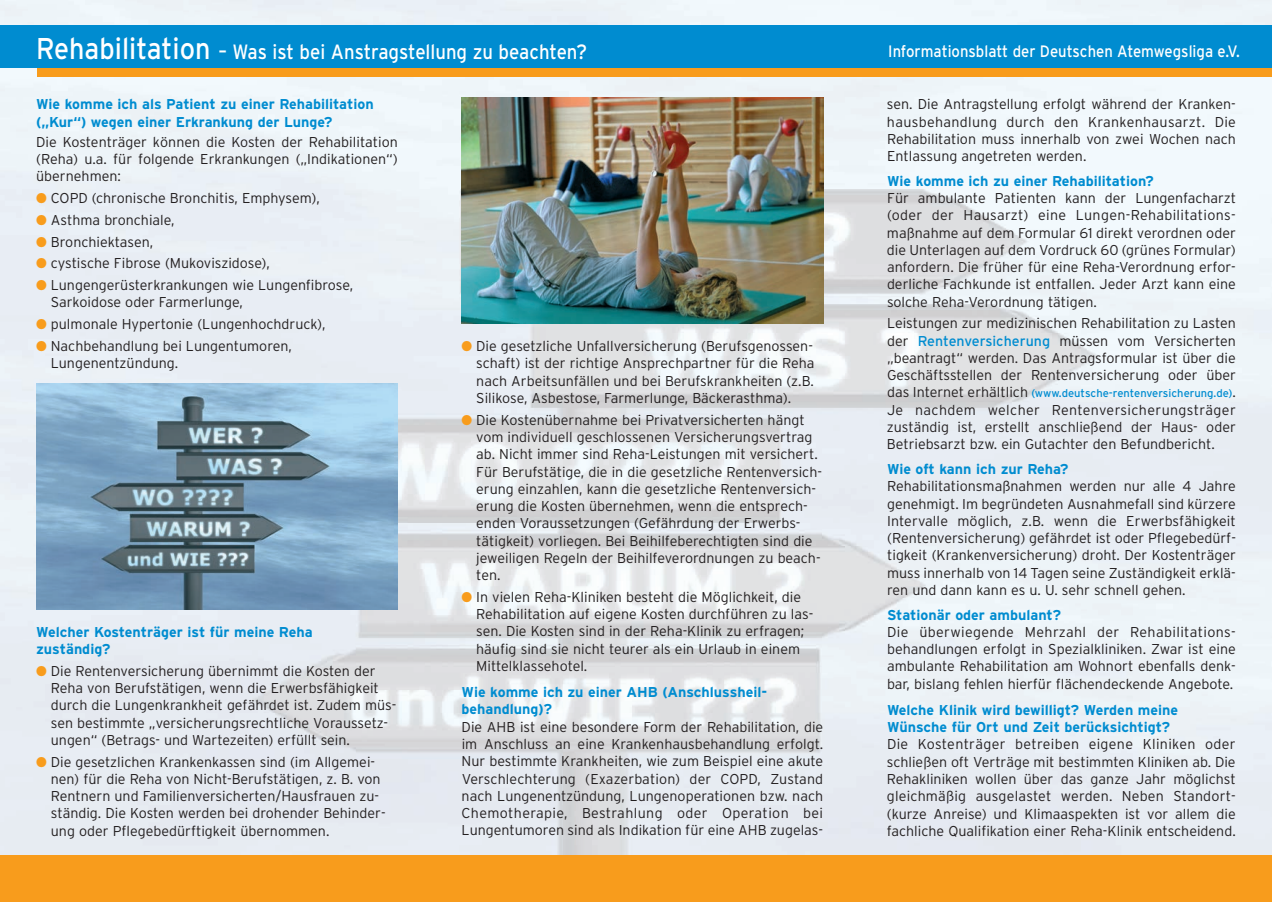
<style>
.page{position:relative;width:1272px;height:902px;background:#fff}
.page>*{position:absolute;margin:0;border:0;box-sizing:border-box;transform-origin:0 0}
.t1{font:20.7px "Interstate";color:#fff;scale:.9 1}
.t2{font:16.5px "Interstate";color:#fff;scale:.9 1}
.t3{font:300 14.25px/17.2px "Interstate";color:#231f20;text-align:justify}
.t4{font:700 14.25px/17.2px "Interstate";color:#008cd0}
.t5{font:11.1px "Interstate";color:#008cd0}
.s1{font-size:30px}
.s2{color:#f89c1c}
.s3{font-weight:400;color:#008cd0}
.s4{font-weight:300;font-size:14.25px;color:#231f20}
</style>
<div class="page">
<img style="left:0;top:0;width:1271px;height:855px">
<div style="left:0;top:26px;width:1271px;height:42px;background:#008cd0"></div>
<div style="left:37px;top:68px;width:1234px;height:9px;background:#f89c1c"></div>
<div style="left:0;top:855px;width:1271px;height:46px;background:#f89c1c"></div>
<img style="left:36px;top:383px;width:362px;height:226px">
<img style="left:461px;top:98px;width:362px;height:225px">
<h1 class="t1" style="left:36px;top:40px;width:613px"><span class="s1">Rehabilitation</span> – Was ist bei Anstragstellung zu beachten?</h1>
<p class="t2" style="left:888px;top:41px;width:392px">Informationsblatt der Deutschen Atemwegsliga e.V.</p>
<p class="t4" style="left:36px;top:96px;width:339px">Wie komme ich als Patient zu einer Reha bilitation („Kur“) wegen einer Erkrankung der Lunge?</p>
<p class="t3" style="left:36px;top:133px;width:363px">Die Kostenträger können die Kosten der Reha bilita tion (Reha) u.a. für folgende Erkrankungen („Indika tionen“) übernehmen:</p>
<p class="t3" style="left:36px;top:189px;width:285px"><span class="s2">●</span> COPD (chronische Bronchitis, Emphysem),</p>
<p class="t3" style="left:36px;top:211px;width:140px"><span class="s2">●</span> Asthma bronchiale,</p>
<p class="t3" style="left:36px;top:233px;width:119px"><span class="s2">●</span> Bronchiektasen,</p>
<p class="t3" style="left:36px;top:255px;width:235px"><span class="s2">●</span> cystische Fibrose (Mukoviszidose),</p>
<p class="t3" style="left:51px;top:276px;width:304px;text-indent:-15px"><span class="s2">●</span> Lungengerüsterkrankungen wie Lungenfibrose,<br>Sarkoidose oder Farmerlunge,</p>
<p class="t3" style="left:36px;top:315px;width:291px"><span class="s2">●</span> pulmonale Hypertonie (Lungenhochdruck),</p>
<p class="t3" style="left:51px;top:337px;width:243px;text-indent:-15px"><span class="s2">●</span> Nachbehandlung bei Lungentumoren,<br>Lungenentzündung.</p>
<p class="t3" style="left:887px;top:96px;width:350px">sen. Die Antragstellung erfolgt während der Kranken - hausbehandlung durch den Krankenhausarzt. Die Rehabilitation muss innerhalb von zwei Wochen nach Entlassung angetreten werden.</p>
<p class="t4" style="left:887px;top:172px;width:268px">Wie komme ich zu einer Rehabilitation?</p>
<p class="t3" style="left:887px;top:189px;width:350px">Für ambulante Patienten kann der Lungenfacharzt (oder der Hausarzt) eine Lungen-Rehabilita tions - maßnahme auf dem Formular 61 direkt verordnen oder die Unterlagen auf dem Vordruck 60 (grünes Formular) anfordern. Die früher für eine Reha-Verordnung erfor&shy;derliche Fachkunde ist entfallen. Jeder Arzt kann eine solche Reha-Verordnung tätigen.</p>
<p class="t3" style="left:887px;top:315px;width:350px">Leistungen zur medizinischen Rehabilitation zu Lasten der <span class="s3">Rentenversicherung</span> müssen vom Versicherten „beantragt“ werden. Das Antragsformular ist über die Geschäftsstellen der Rentenversicherung oder über</p>
<p class="t5" style="left:887px;top:387px;width:350px"><span class="s4">das Internet erhältlich</span> (www.deutsche-rentenversicher ung.de)<span class="s4">.</span></p>
<p class="t3" style="left:887px;top:401px;width:350px">Je nachdem welcher Rentenversicherungsträger zuständig ist, erstellt anschließend der Haus- oder Betriebsarzt bzw. ein Gutachter den Befundbericht.</p>
<p class="t4" style="left:887px;top:460px;width:183px">Wie oft kann ich zur Reha?</p>
<p class="t3" style="left:887px;top:477px;width:350px">Rehabilitationsmaßnahmen werden nur alle 4 Jahre genehmigt. Im begründeten Ausnahmefall sind kürzere Intervalle möglich, z.B. wenn die Erwerbsfähigkeit (Renten versicherung) gefährdet ist oder Pflege bedürf - tig keit (Krankenversicherung) droht. Der Kostenträger muss innerhalb von 14 Tagen seine Zuständigkeit erklä&shy;ren und dann kann es u. U. sehr schnell gehen.</p>
<p class="t4" style="left:887px;top:606px;width:175px">Stationär oder ambulant?</p>
<p class="t3" style="left:887px;top:623px;width:350px">Die überwiegende Mehrzahl der Rehabilitations - behand lungen erfolgt in Spezialkliniken. Zwar ist eine ambulante Rehabilitation am Wohnort ebenfalls denk&shy;bar, bislang fehlen hierfür flächendeckende Angebote.</p>
<p class="t4" style="left:887px;top:701px;width:292px">Welche Klinik wird bewilligt? Werden meine<br>Wünsche für Ort und Zeit berücksichtigt?</p>
<p class="t3" style="left:886px;top:735px;width:350px">Die Kostenträger betreiben eigene Kliniken oder schließen oft Verträge mit bestimmten Kliniken ab. Die Rehakliniken wollen über das ganze Jahr möglichst gleichmäßig ausgelastet werden. Neben Standort-(kurze Anreise) und Klimaaspekten ist vor allem die fachliche Qualifikation einer Reha-Klinik entscheidend.</p>
<p class="t3" style="left:476px;top:337px;width:340px;text-align:left;text-indent:-15px"><span class="s2">●</span> Die gesetzliche Unfallversicherung (Berufsgenossen - schaft) ist der richtige Ansprechpartner für die Reha nach Arbeitsunfällen und bei Berufskrankheiten (z.B.<br>Silikose, Asbestose, Farmerlunge, Bäckerasthma).</p>
<p class="t3" style="left:476px;top:411px;width:347px;text-align:left;text-indent:-15px"><span class="s2">●</span> Die Kostenübernahme bei Privatversicherten hängt vom individuell geschlossenen Versicherungsvertrag ab. Nicht immer sind Reha-Leistungen mit versichert.<br>Für Berufstätige, die in die gesetzliche Rentenver sich - er ung einzahlen, kann die gesetzliche Rentenver sich - erung die Kosten übernehmen, wenn die entsprech - en den Voraussetzungen (Gefährdung der Erwerbs - tätigkeit) vorliegen. Bei Beihilfe berechtig ten sind die jeweiligen Regeln der Beihilfeverordnungen zu beach&shy;ten.</p>
<p class="t3" style="left:476px;top:588px;width:338px;text-align:left;text-indent:-15px"><span class="s2">●</span> In vielen Reha-Kliniken besteht die Möglichkeit, die Rehabilitation auf eigene Kosten durchführen zu las&shy;sen. Die Kosten sind in der Reha-Klinik zu erfragen; häufig sind sie nicht teurer als ein Urlaub in einem Mittelklassehotel.</p>
<p class="t4" style="left:461px;top:683px;width:307px">Wie komme ich zu einer AHB (Anschlussheil - behandlung)?</p>
<p class="t3" style="left:461px;top:718px;width:363px">Die AHB ist eine besondere Form der Rehabilitation, die im Anschluss an eine Krankenhausbehandlung erfolgt.<br>Nur bestimmte Krankheiten, wie zum Beispiel eine akute Verschlechterung (Exazerbation) der COPD, Zustand nach Lungenentzündung, Lungenoperationen bzw. nach Chemotherapie, Bestrahlung oder Operation bei Lungentumoren sind als Indikation für eine AHB zugelas-</p>
<p class="t4" style="left:36px;top:623px;width:278px">Welcher Kostenträger ist für meine Reha zuständig?</p>
<p class="t3" style="left:51px;top:662px;width:347px;text-align:left;text-indent:-15px"><span class="s2">●</span> Die Rentenversicherung übernimmt die Kosten der Reha von Berufstätigen, wenn die Erwerbsfähigkeit durch die Lungenkrankheit gefährdet ist. Zudem müs&shy;sen be stimmte „versicherungsrechtliche Voraus setz - ungen“ (Betrags- und Wartezeiten) erfüllt sein.</p>
<p class="t3" style="left:51px;top:753px;width:336px;text-align:left;text-indent:-15px"><span class="s2">●</span> Die gesetzlichen Krankenkassen sind (im Allgemei - nen) für die Reha von Nicht-Berufstätigen, z. B. von Rentnern und Familienversicherten/Hausfrauen zu - ständig. Die Kosten werden bei drohender Behin der - ung oder Pflegebedürftigkeit übernommen.</p>
</div>
